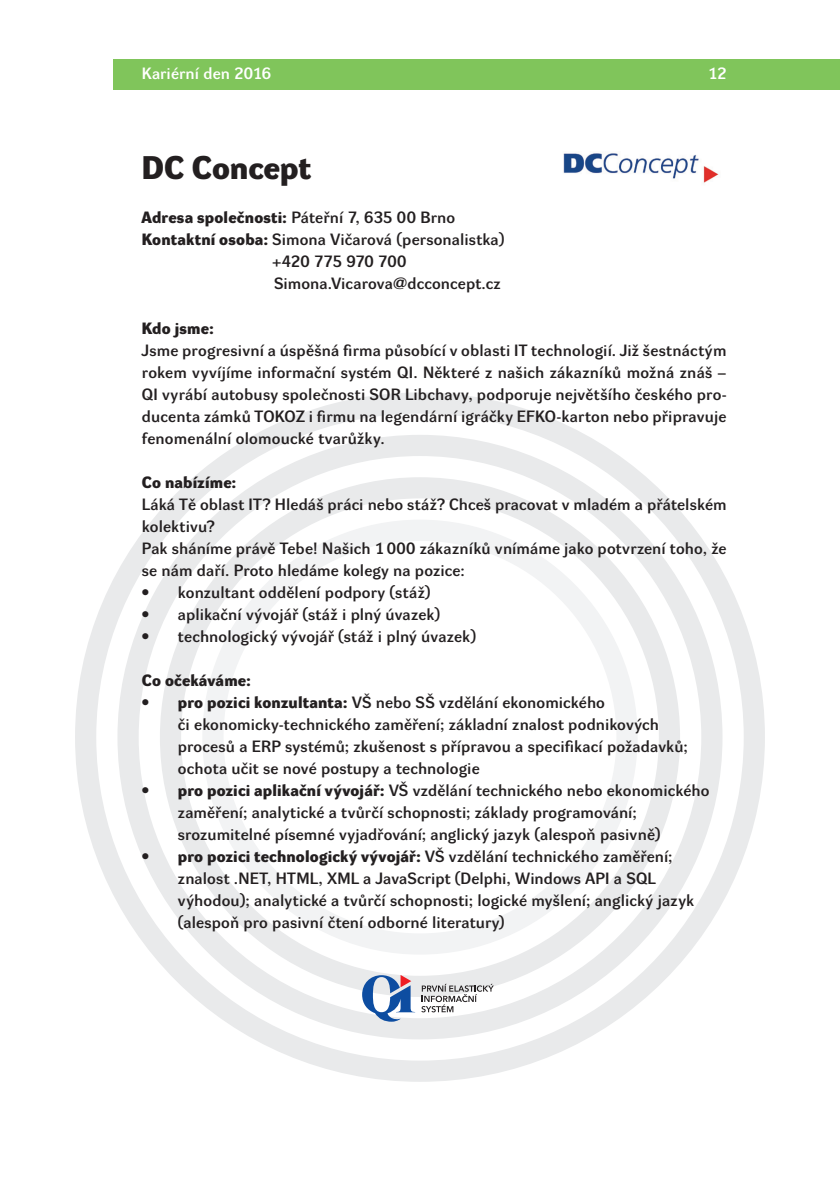
<style>
.page{position:relative;width:840px;height:1191px;background:#fff}
.page>*{position:absolute;margin:0;border:0;box-sizing:border-box;transform-origin:0 0}
.nadpisy{font:700 32px "Dyna Grotesk DE";letter-spacing:-.005em;color:#231f20}
.sazba{font:16px/22px "Dyna Grotesk DE";letter-spacing:.01em;color:#231f20}
.sazba-2{font:700 16px "Dyna Grotesk DE";letter-spacing:.015em;color:#231f20}
.t1{font:16px "Dyna Grotesk DE";letter-spacing:.005em;color:#fff}
.s1{font-weight:400}
.s2{font-weight:700}
</style>
<div class="page">
<div style="left:113px;top:60px;width:726px;height:30px;background:#80c55b"></div>
<svg style="left:75px;top:392px;width:689px;height:689px"></svg>
<svg style="left:362px;top:975px;width:53px;height:46px"></svg>
<svg style="left:421px;top:983px;width:72px;height:29px"></svg>
<img style="left:563px;top:153px;width:156px;height:30px">
<p class="t1" style="left:142px;top:64px;width:131px">Kariérní den 2016</p>
<p class="t1" style="left:707px;top:64px;width:20px">12</p>
<p class="nadpisy" style="left:142px;top:150px;width:170px">DC Concept</p>
<p class="sazba-2" style="left:142px;top:209px;width:315px">Adresa společnosti: <span class="s1">Páteřní 7, 635 00 Brno</span></p>
<p class="sazba" style="left:142px;top:230px;width:364px"><span class="s2">Kontaktní osoba:</span> Simona Vičarová (personalistka)</p>
<p class="sazba" style="left:272px;top:252px;width:136px">+420 775 970 700</p>
<p class="sazba" style="left:274px;top:274px;width:228px">Simona.Vicarova@dcconcept.cz</p>
<p class="sazba-2" style="left:142px;top:319px;width:73px">Kdo jsme:</p>
<p class="sazba" style="left:142px;top:340px;width:585px;text-align:justify">Jsme progresivní a úspěšná firma působící v oblasti IT technologií. Již šestnáctým rokem vyvíjíme informační systém QI. Některé z našich zákazníků možná znáš – QI vyrábí autobusy společnosti SOR Libchavy, podporuje největšího českého pro&shy;ducenta zámků TOKOZ i firmu na legendární igráčky EFKO-karton nebo připravuje fenomenální olomoucké tvarůžky.</p>
<p class="sazba-2" style="left:142px;top:473px;width:96px">Co nabízíme:</p>
<p class="sazba" style="left:142px;top:494px;width:586px">Láká Tě oblast IT? Hledáš práci nebo stáž? Chceš pracovat v mladém a přátelském kolektivu?</p>
<p class="sazba" style="left:142px;top:538px;width:585px">Pak sháníme právě Tebe! Našich 1 000 zákazníků vnímáme jako potvrzení toho, že se nám daří. Proto hledáme kolegy na pozice:</p>
<p class="sazba" style="left:142px;top:582px;width:290px">• konzultant oddělení podpory (stáž)</p>
<p class="sazba" style="left:142px;top:604px;width:300px">• aplikační vývojář (stáž i plný úvazek)</p>
<p class="sazba" style="left:142px;top:626px;width:335px">• technologický vývojář (stáž i plný úvazek)</p>
<p class="sazba-2" style="left:142px;top:671px;width:111px">Co očekáváme:</p>
<p class="sazba" style="left:178px;top:692px;width:511px;text-indent:-36px"><span class="s2">• pro pozici konzultanta:</span> VŠ nebo SŠ vzdělání ekonomického<br>či ekonomicky-technického zaměření; základní znalost podnikových procesů a ERP systémů; zkušenost s přípravou a specifikací požadavků; ochota učit se nové postupy a technologie</p>
<p class="sazba" style="left:178px;top:780px;width:532px;text-indent:-36px"><span class="s2">• pro pozici aplikační vývojář:</span> VŠ vzdělání technického nebo ekonomického zaměření; analytické a tvůrčí schopnosti; základy programování; srozumitelné písemné vyjadřování; anglický jazyk (alespoň pasivně)</p>
<p class="sazba" style="left:178px;top:846px;width:517px;text-indent:-36px"><span class="s2">• pro pozici technologický vývojář:</span> VŠ vzdělání technického zaměření; znalost .NET, HTML, XML a JavaScript (Delphi, Windows API a SQL výhodou); analytické a tvůrčí schopnosti; logické myšlení; anglický jazyk (alespoň pro pasivní čtení odborné literatury)</p>
</div>
